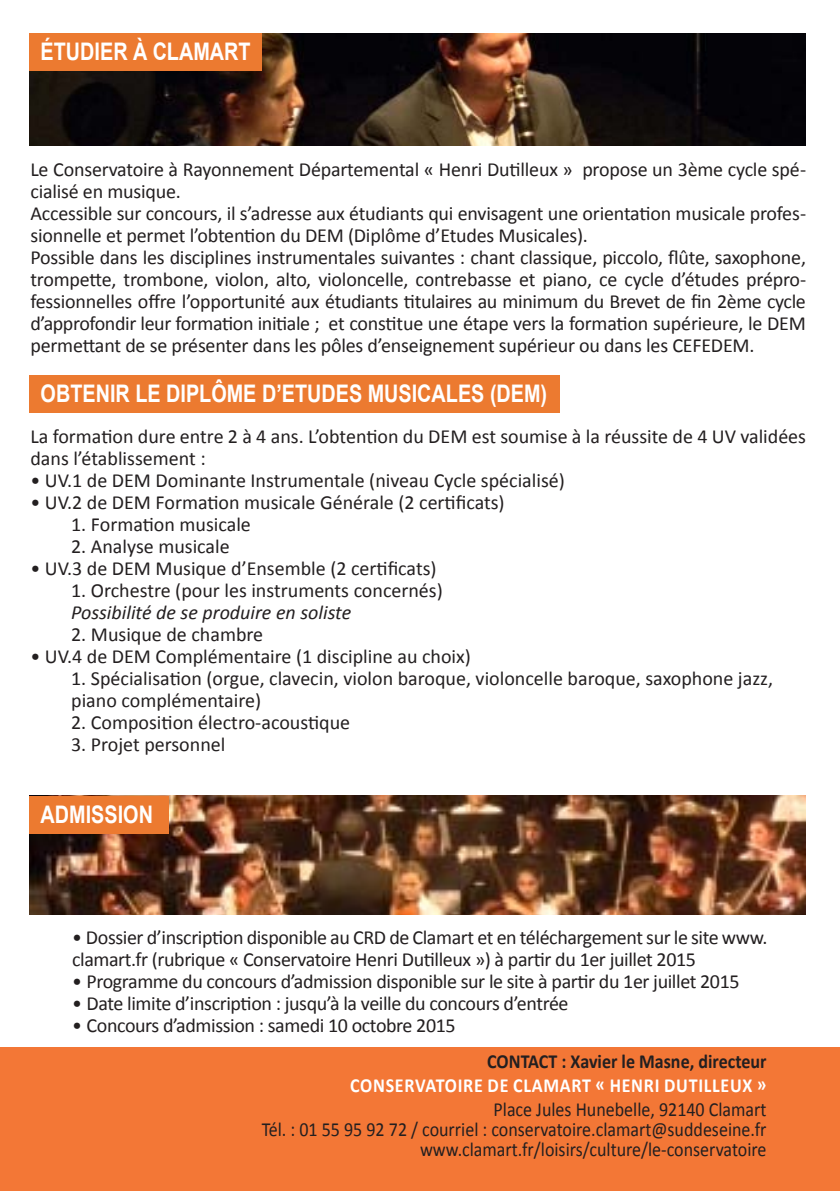
<style>
.page{position:relative;width:840px;height:1191px;background:#fff}
.page>*{position:absolute;margin:0;border:0;box-sizing:border-box;transform-origin:0 0}
.t1{font:700 24.2px "Arial";color:#fff;scale:.82 1}
.Corps{font:20px/22px "Calibri";letter-spacing:-.01em;color:#231f20}
.Corps-2{font:20px "Calibri";letter-spacing:-.01em;color:#231f20;scale:.9 1}
.Corps-3{font:700 20px "Calibri";letter-spacing:.04em;color:#fff;scale:.9 1}
.t2{font:italic 20px "Calibri";color:#231f20}
.Corps-4{font:700 20px "Calibri";color:#231f20;scale:.9 1}
</style>
<div class="page">
<div style="left:0;top:1047px;width:839px;height:144px;background:#f37736"></div>
<img style="left:29px;top:795px;width:775px;height:119px">
<img style="left:29px;top:33px;width:775px;height:113px">
<div style="left:29px;top:33px;width:233px;height:38px;background:#ec7a30"></div>
<div style="left:29px;top:375px;width:530px;height:38px;background:#ec7a30"></div>
<div style="left:29px;top:795px;width:139px;height:38px;background:#ec7a30"></div>
<p class="t1" style="left:41px;top:35px;width:257px">ÉTUDIER À CLAMART</p>
<p class="Corps" style="left:30px;top:158px;width:776px">Le Conservatoire à Rayonnement Départemental « Henri Dutilleux » propose un 3ème cycle spé&shy;cialisé en musique.</p>
<p class="Corps" style="left:30px;top:202px;width:776px">Accessible sur concours, il s’adresse aux étudiants qui envisagent une orientation musicale profes&shy;sionnelle et permet l’obtention du DEM (Diplôme d’Etudes Musicales).</p>
<p class="Corps" style="left:30px;top:246px;width:776px;text-align:justify">Possible dans les disciplines instrumentales suivantes : chant classique, piccolo, flûte, saxophone, trompette, trombone, violon, alto, violoncelle, contrebasse et piano, ce cycle d’études prépro&shy;fessionnelles offre l’opportunité aux étudiants titulaires au minimum du Brevet de fin 2ème cycle d’approfondir leur formation initiale ; et constitue une étape vers la formation supérieure, le DEM permettant de se présenter dans les pôles d’enseignement supérieur ou dans les CEFEDEM.</p>
<p class="t1" style="left:41px;top:377px;width:619px">OBTENIR LE DIPLÔME D’ETUDES MUSICALES (DEM)</p>
<p class="Corps" style="left:30px;top:425px;width:776px">La formation dure entre 2 à 4 ans. L’obtention du DEM est soumise à la réussite de 4 UV validées dans l’établissement :</p>
<p class="Corps" style="left:30px;top:469px;width:535px">• UV.1 de DEM Dominante Instrumentale (niveau Cycle spécialisé)</p>
<p class="Corps" style="left:30px;top:491px;width:475px">• UV.2 de DEM Formation musicale Générale (2 certificats)</p>
<p class="Corps" style="left:71px;top:513px;width:181px">1. Formation musicale</p>
<p class="Corps" style="left:71px;top:535px;width:160px">2. Analyse musicale</p>
<p class="Corps" style="left:30px;top:557px;width:407px">• UV.3 de DEM Musique d’Ensemble (2 certificats)</p>
<p class="Corps" style="left:71px;top:579px;width:373px">1. Orchestre (pour les instruments concernés)</p>
<p class="t2" style="left:71px;top:598px;width:281px">Possibilité de se produire en soliste</p>
<p class="Corps" style="left:71px;top:623px;width:193px">2. Musique de chambre</p>
<p class="Corps" style="left:30px;top:645px;width:442px">• UV.4 de DEM Complémentaire (1 discipline au choix)</p>
<p class="Corps" style="left:71px;top:667px;width:703px">1. Spécialisation (orgue, clavecin, violon baroque, violoncelle baroque, saxophone jazz, piano complémentaire)</p>
<p class="Corps" style="left:71px;top:711px;width:280px">2. Composition électro-acoustique</p>
<p class="Corps" style="left:71px;top:733px;width:156px">3. Projet personnel</p>
<p class="t1" style="left:41px;top:798px;width:138px">ADMISSION</p>
<p class="Corps" style="left:72px;top:927px;width:696px">• Dossier d’inscription disponible au CRD de Clamart et en téléchargement sur le site www. clamart.fr (rubrique « Conservatoire Henri Dutilleux ») à partir du 1er juillet 2015</p>
<p class="Corps" style="left:72px;top:971px;width:668px">• Programme du concours d’admission disponible sur le site à partir du 1er juillet 2015</p>
<p class="Corps" style="left:72px;top:993px;width:497px">• Date limite d’inscription : jusqu’à la veille du concours d’entrée</p>
<p class="Corps" style="left:72px;top:1015px;width:385px">• Concours d’admission : samedi 10 octobre 2015</p>
<p class="Corps-4" style="left:487px;top:1048px;width:312px">CONTACT : Xavier le Masne, directeur</p>
<p class="Corps-3" style="left:350px;top:1072px;width:464px">CONSERVATOIRE DE CLAMART « HENRI DUTILLEUX »</p>
<p class="Corps-2" style="left:493px;top:1096px;width:305px">Place Jules Hunebelle, 92140 Clamart</p>
<p class="Corps-2" style="left:261px;top:1116px;width:562px">Tél. : 01 55 95 92 72 / courriel : conservatoire.clamart@suddeseine.fr</p>
<p class="Corps-2" style="left:420px;top:1136px;width:386px">www.clamart.fr/loisirs/culture/le-conservatoire</p>
</div>
